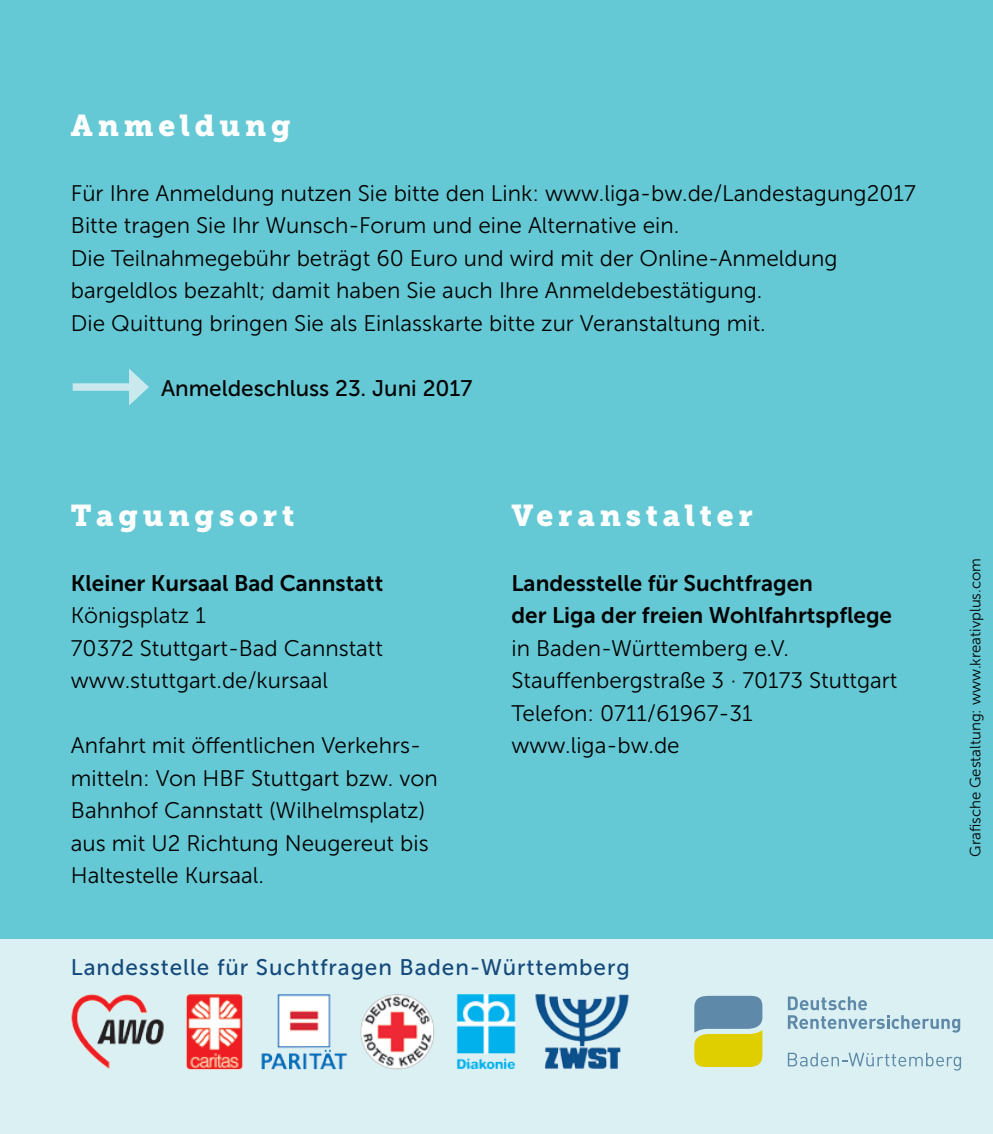
<style>
.page{position:relative;width:993px;height:1134px;background:#fff}
.page>*{position:absolute;margin:0;border:0;box-sizing:border-box;transform-origin:0 0}
.t1{font:30px "Museo Slab 900";letter-spacing:.16em;color:#fff}
.t2{font:22.5px/32.5px "Museo Sans 300";color:#010101}
.t3{font:22.5px/32.5px "Museo Sans 700";color:#010101}
.t4{font:22.5px "Museo Sans 500";letter-spacing:.04em;color:#144a7c}
.t5{font:22.5px "Museo Sans 500";color:#010101}
.t6{font:15px "Museo Sans 300";color:#010101}
</style>
<div class="page">
<div style="left:0;top:0;width:992px;height:1134px;background:#daf0f3"></div>
<div style="left:0;top:0;width:992px;height:939px;background:#65c9d5"></div>
<img style="left:71px;top:994px;width:558px;height:76px">
<div style="left:73px;top:383px;width:63px;height:8px;background:#c9e9ef"></div>
<svg style="left:129px;top:369px;width:20px;height:36px"></svg>
<svg style="left:694px;top:996px;width:68px;height:71px;background:#a4b264"></svg>
<svg style="left:787px;top:996px;width:172px;height:37px"></svg>
<svg style="left:787px;top:1053px;width:173px;height:18px"></svg>
<h1 class="t1" style="left:71px;top:108px;width:221px">Anmeldung</h1>
<p class="t2" style="left:71px;top:177px;width:846px">Für Ihre Anmeldung nutzen Sie bitte den Link: www.liga-bw.de/Landestagung2017<br>Bitte tragen Sie Ihr Wunsch-Forum und eine Alternative ein.<br>Die Teilnahmegebühr beträgt 60 Euro und wird mit der Online-Anmeldung bargeldlos bezahlt; damit haben Sie auch Ihre Anmeldebestätigung.<br>Die Quittung bringen Sie als Einlasskarte bitte zur Veranstaltung mit.</p>
<p class="t5" style="left:161px;top:376px;width:313px">Anmeldeschluss 23. Juni 2017</p>
<h1 class="t1" style="left:71px;top:498px;width:225px">Tagungsort</h1>
<p class="t3" style="left:71px;top:567px;width:313px">Kleiner Kursaal Bad Cannstatt</p>
<p class="t2" style="left:71px;top:600px;width:313px">Königsplatz 1<br>70372 Stuttgart-Bad Cannstatt www.stuttgart.de/kursaal</p>
<p class="t2" style="left:71px;top:730px;width:368px">Anfahrt mit öffentlichen Verkehrs&shy;mitteln: Von HBF Stuttgart bzw. von<br>Bahnhof Cannstatt (Wilhelmsplatz) aus mit U2 Richtung Neugereut bis<br>Haltestelle Kursaal.</p>
<h1 class="t1" style="left:511px;top:498px;width:243px">Veranstalter</h1>
<p class="t3" style="left:511px;top:567px;width:382px">Landesstelle für Suchtfragen<br>der Liga der freien Wohlfahrtspflege</p>
<p class="t2" style="left:511px;top:632px;width:387px">in Baden-Württemberg e.V.<br>Stauffenbergstraße 3 · 70173 Stuttgart<br>Telefon: 0711/61967-31 www.liga-bw.de</p>
<p class="t4" style="left:71px;top:955px;width:560px">Landesstelle für Suchtfragen Baden-Württemberg</p>
<p class="t6" style="left:966px;top:857px;width:300px;rotate:-90deg">Grafische Gestaltung: www.kreativplus.com</p>
</div>
